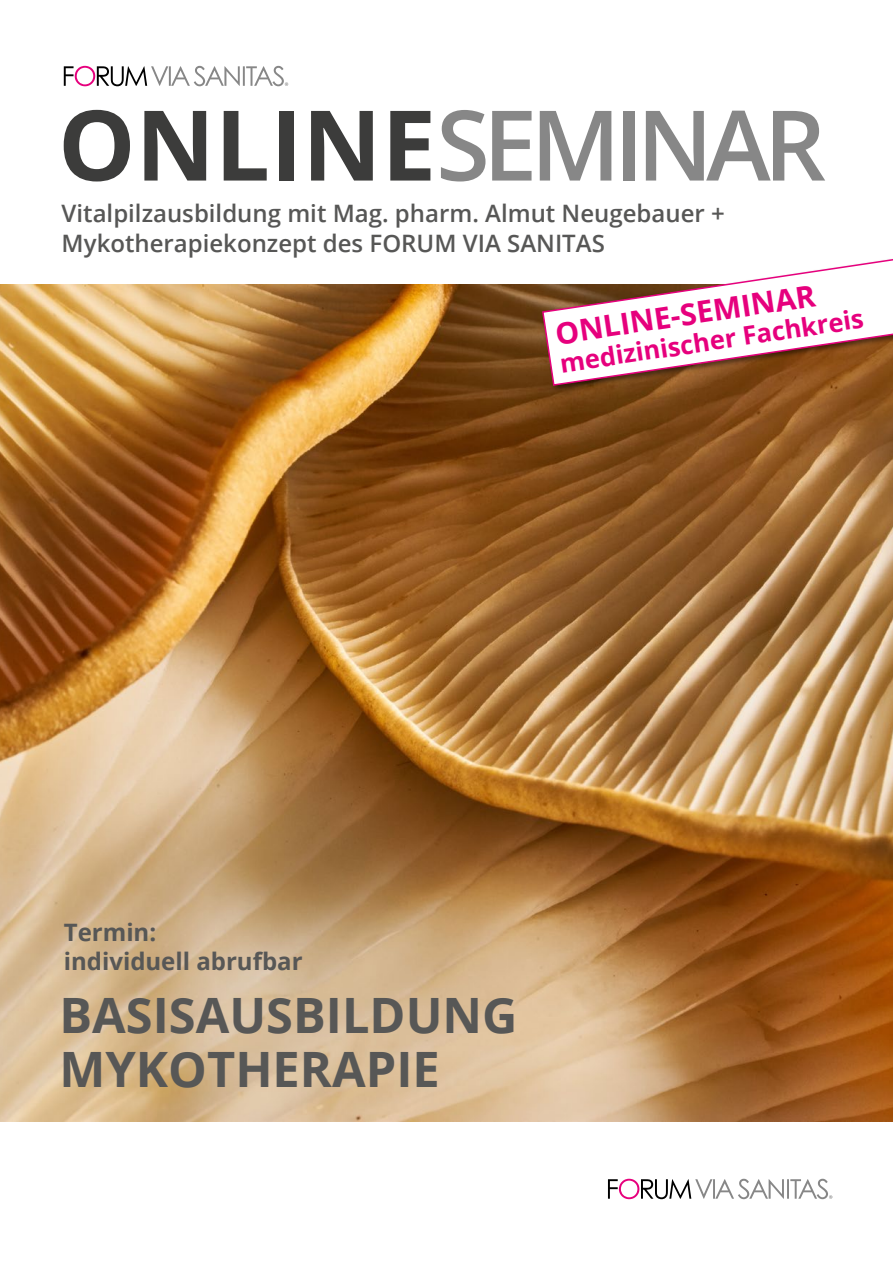
<style>
.page{position:relative;width:893px;height:1263px;background:#fff}
.page>*{position:absolute;margin:0;border:0;box-sizing:border-box;transform-origin:0 0}
.t1{font:600 97.5px "Open Sans";letter-spacing:-.07em;color:#878787}
.t2{font:700 48.75px/54px "Open Sans";color:#575756}
.t3{font:700 30px "Open Sans";color:#e6007d}
.t4{font:700 25.5px "Open Sans";color:#e6007d}
.t5{font:600 24px/30px "Open Sans";color:#575756}
.t6{font:700 24px/28.5px "Open Sans";color:#575756}
.s1{font-weight:700;color:#3c3c3b}
</style>
<div class="page">
<img style="left:0;top:285px;width:893px;height:836px">
<svg style="left:608px;top:1179px;width:224px;height:20px"></svg>
<svg style="left:64px;top:66px;width:224px;height:20px"></svg>
<div style="left:541px;top:245px;width:352px;height:148px;background:#000;opacity:.5"></div>
<svg style="left:541px;top:246px;width:352px;height:141px"></svg>
<h1 class="t1" style="left:58px;top:78px;width:770px"><span class="s1">ONLINE</span>SEMINAR</h1>
<p class="t5" style="left:62px;top:197px;width:665px">Vitalpilzausbildung mit Mag. pharm. Almut Neugebauer +<br>Mykotherapiekonzept des FORUM VIA SANITAS</p>
<p class="t3" style="left:552px;top:314px;width:264px;rotate:-9deg">ONLINE-SEMINAR</p>
<p class="t4" style="left:557px;top:347px;width:308px;rotate:-9deg">medizinischer Fachkreis</p>
<p class="t6" style="left:64px;top:918px;width:240px">Termin:<br>individuell abrufbar</p>
<h2 class="t2" style="left:60px;top:986px;width:459px">BASISAUSBILDUNG<br>MYKOTHERAPIE</h2>
</div>
